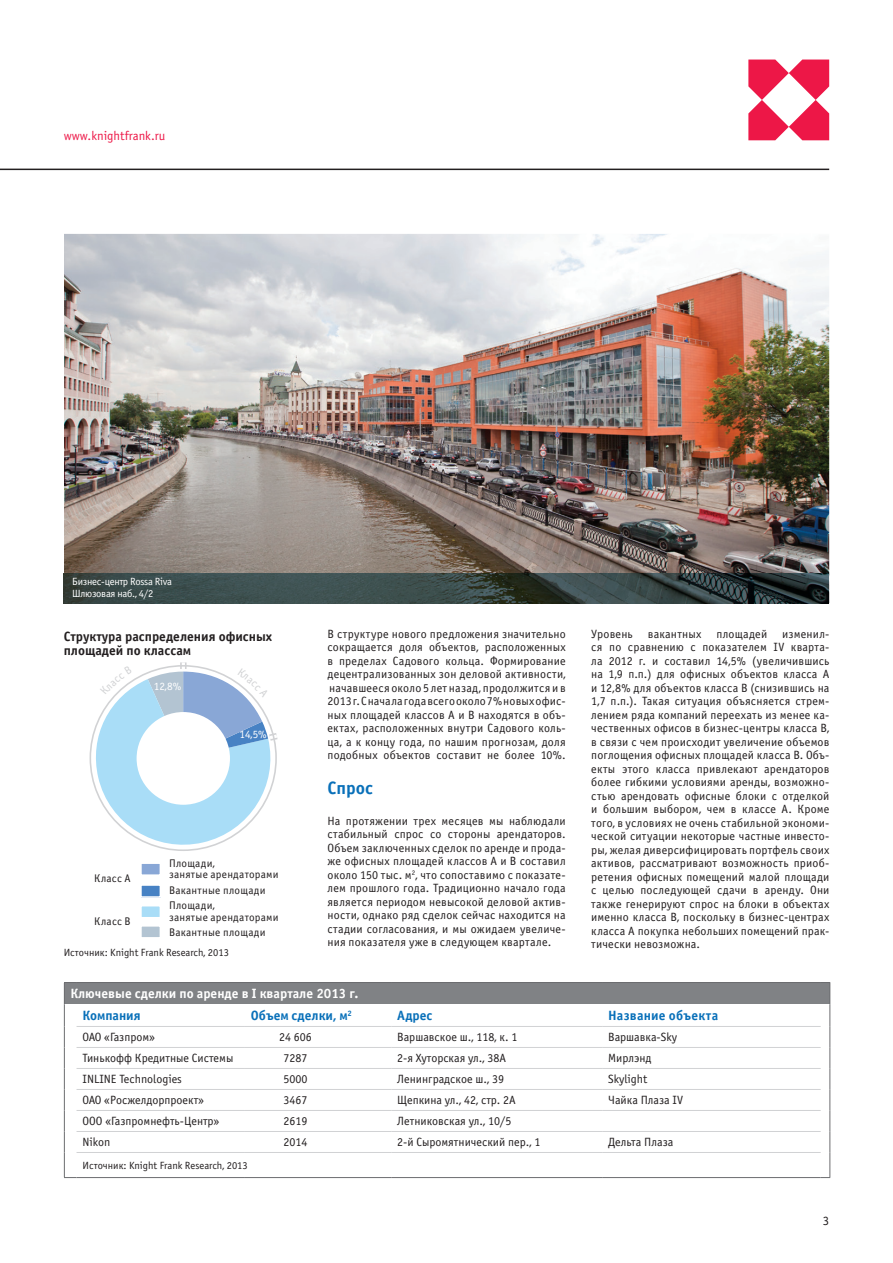
<style>
.page{position:relative;width:893px;height:1263px;background:#fff}
.page>*{position:absolute;margin:0;border:0;box-sizing:border-box;transform-origin:0 0}
.t1{font:700 18px "Officina Sans C";letter-spacing:.005em;color:#0970b9}
.t2{font:700 13.5px/13.5px "Officina Sans C";color:#231f20}
.t3{font:700 13.5px "Officina Sans C";letter-spacing:.005em;color:#0970b9}
.t4{font:700 13.5px "Officina Sans C";color:#fff}
.t5{font:12.75px "Officina Sans C";color:#ed1747}
.t6{font:12.75px "Officina Sans C";color:#231f20}
.t7{font:12px/13.5px "Officina Sans C";color:#231f20;text-align:justify}
.t8{font:11.1px/11.1px "Officina Sans Book C";letter-spacing:.02em;color:#231f20}
.t9{font:11.1px "Officina Sans Book C";color:#fff}
.t10{font:10.5px "Officina Sans C";color:#231f20}
.t11{font:10.5px/11.7px "Officina Sans C";letter-spacing:-.025em;color:#fff}
</style>
<div class="page">
<svg style="left:748px;top:60px;width:81px;height:80px"></svg>
<hr style="left:0;top:169px;width:829px;height:1px;background:#231f20">
<div style="left:64px;top:982px;width:766px;height:22px;background:#808285"></div>
<hr style="left:77px;top:982px;width:168px;height:1px;background:#6c6d70">
<hr style="left:245px;top:982px;width:146px;height:1px;background:#6c6d70">
<hr style="left:391px;top:982px;width:211px;height:1px;background:#6c6d70">
<hr style="left:602px;top:982px;width:219px;height:1px;background:#6c6d70">
<svg style="left:64px;top:982px;width:13px;height:196px"></svg>
<hr style="left:77px;top:1177px;width:168px;height:1px;background:#6c6d70">
<hr style="left:245px;top:1177px;width:146px;height:1px;background:#6c6d70">
<hr style="left:391px;top:1177px;width:211px;height:1px;background:#6c6d70">
<hr style="left:602px;top:1177px;width:219px;height:1px;background:#6c6d70">
<svg style="left:821px;top:982px;width:9px;height:196px"></svg>
<hr style="left:77px;top:1026px;width:168px;height:1px;background:#d1d2d4">
<hr style="left:245px;top:1026px;width:146px;height:1px;background:#d1d2d4">
<hr style="left:391px;top:1026px;width:211px;height:1px;background:#d1d2d4">
<hr style="left:602px;top:1026px;width:219px;height:1px;background:#d1d2d4">
<hr style="left:77px;top:1047px;width:168px;height:1px;background:#d1d2d4">
<hr style="left:245px;top:1047px;width:146px;height:1px;background:#d1d2d4">
<hr style="left:391px;top:1047px;width:211px;height:1px;background:#d1d2d4">
<hr style="left:602px;top:1047px;width:219px;height:1px;background:#d1d2d4">
<hr style="left:77px;top:1068px;width:168px;height:1px;background:#d1d2d4">
<hr style="left:245px;top:1068px;width:146px;height:1px;background:#d1d2d4">
<hr style="left:391px;top:1068px;width:211px;height:1px;background:#d1d2d4">
<hr style="left:602px;top:1068px;width:219px;height:1px;background:#d1d2d4">
<hr style="left:77px;top:1089px;width:168px;height:1px;background:#d1d2d4">
<hr style="left:245px;top:1089px;width:146px;height:1px;background:#d1d2d4">
<hr style="left:391px;top:1089px;width:211px;height:1px;background:#d1d2d4">
<hr style="left:602px;top:1089px;width:219px;height:1px;background:#d1d2d4">
<hr style="left:77px;top:1110px;width:168px;height:1px;background:#d1d2d4">
<hr style="left:245px;top:1110px;width:146px;height:1px;background:#d1d2d4">
<hr style="left:391px;top:1110px;width:211px;height:1px;background:#d1d2d4">
<hr style="left:602px;top:1110px;width:219px;height:1px;background:#d1d2d4">
<hr style="left:77px;top:1131px;width:168px;height:1px;background:#d1d2d4">
<hr style="left:245px;top:1131px;width:146px;height:1px;background:#d1d2d4">
<hr style="left:391px;top:1131px;width:211px;height:1px;background:#d1d2d4">
<hr style="left:602px;top:1131px;width:219px;height:1px;background:#d1d2d4">
<hr style="left:77px;top:1152px;width:168px;height:1px;background:#d1d2d4">
<hr style="left:245px;top:1152px;width:146px;height:1px;background:#d1d2d4">
<hr style="left:391px;top:1152px;width:211px;height:1px;background:#d1d2d4">
<hr style="left:602px;top:1152px;width:219px;height:1px;background:#d1d2d4">
<div style="left:141px;top:863px;width:19px;height:12px;background:#89a7d6"></div>
<div style="left:140px;top:862px;width:21px;height:14px;border:2px solid #fff"></div>
<div style="left:141px;top:906px;width:19px;height:12px;background:#a9ddf7"></div>
<div style="left:140px;top:905px;width:21px;height:13px;border:2px solid #fff"></div>
<div style="left:141px;top:885px;width:19px;height:12px;background:#4782c4"></div>
<div style="left:140px;top:884px;width:21px;height:14px;border:2px solid #fff"></div>
<svg style="left:141px;top:926px;width:19px;height:11px"></svg>
<img style="left:64px;top:234px;width:765px;height:339px">
<img style="left:64px;top:573px;width:765px;height:30px">
<svg style="left:89px;top:662px;width:189px;height:189px"></svg>
<p class="t5" style="left:64px;top:129px;width:103px">www.knightfrank.ru</p>
<p class="t11" style="left:72px;top:576px;width:101px">Бизнес-центр Rossa Riva<br>Шлюзовая наб., 4/2</p>
<p class="t2" style="left:64px;top:630px;width:210px">Структура распределения офисных площадей по классам</p>
<p class="t9" style="left:154px;top:680px;width:29px">12,8%</p>
<p class="t9" style="left:239px;top:728px;width:29px">14,5%</p>
<p class="t8" style="left:94px;top:873px;width:38px">Класс А</p>
<p class="t8" style="left:94px;top:915px;width:38px">Класс В</p>
<p class="t8" style="left:169px;top:858px;width:111px">Площади,<br>занятые арендаторами</p>
<p class="t8" style="left:169px;top:885px;width:98px">Вакантные площади</p>
<p class="t8" style="left:169px;top:927px;width:98px">Вакантные площади</p>
<p class="t8" style="left:169px;top:900px;width:111px">Площади,<br>занятые арендаторами</p>
<p class="t10" style="left:64px;top:947px;width:167px">Источник: Knight Frank Research, 2013</p>
<p class="t7" style="left:328px;top:627px;width:240px">В структуре нового предложения значительно сокращается доля объектов, расположенных в пределах Садового кольца. Формирование децентрализованных зон деловой активности, начавшееся около 5 лет назад, продолжится и в 2013 г. С начала года всего около 7% новых офис&shy;ных площадей классов А и B находятся в объ&shy;ектах, расположенных внутри Садового коль&shy;ца, а к концу года, по нашим прогнозам, доля подобных объектов составит не более 10%.</p>
<h1 class="t1" style="left:328px;top:778px;width:47px">Спрос</h1>
<p class="t7" style="left:328px;top:814px;width:240px">На протяжении трех месяцев мы наблюдали стабильный спрос со стороны арендаторов.<br>Объем заключенных сделок по аренде и прода&shy;же офисных площадей классов А и B составил около 150 тыс. м<sup>2</sup>, что сопоставимо с показате&shy;лем прошлого года. Традиционно начало года является периодом невысокой деловой актив&shy;ности, однако ряд сделок сейчас находится на стадии согласования, и мы ожидаем увеличе&shy;ния показателя уже в следующем квартале.</p>
<p class="t7" style="left:591px;top:627px;width:240px">Уровень вакантных площадей изменил&shy;ся по сравнению с показателем IV кварта&shy;ла 2012 г. и составил 14,5% (увеличившись на 1,9 п.п.) для офисных объектов класса А и 12,8% для объектов класса B (снизившись на 1,7 п.п.). Такая ситуация объясняется стрем&shy;лением ряда компаний переехать из менее ка&shy;чественных офисов в бизнес-центры класса B, в связи с чем происходит увеличение объемов поглощения офисных площадей класса B. Объ&shy;екты этого класса привлекают арендаторов более гибкими условиями аренды, возможно&shy;стью арендовать офисные блоки с отделкой и большим выбором, чем в классе А. Кроме того, в условиях не очень стабильной экономи&shy;ческой ситуации некоторые частные инвесто&shy;ры, желая диверсифицировать портфель своих активов, рассматривают возможность приоб&shy;ретения офисных помещений малой площади с целью последующей сдачи в аренду. Они также генерируют спрос на блоки в объектах именно класса В, поскольку в бизнес-центрах класса А покупка небольших помещений прак&shy;тически невозможна.</p>
<p class="t4" style="left:70px;top:986px;width:290px">Ключевые сделки по аренде в I квартале 2013 г.</p>
<p class="t3" style="left:83px;top:1008px;width:60px">Компания</p>
<p class="t3" style="left:251px;top:1008px;width:102px">Объем сделки, м<sup>2</sup></p>
<p class="t3" style="left:397px;top:1008px;width:37px">Адрес</p>
<p class="t3" style="left:608px;top:1008px;width:112px">Название объекта</p>
<p class="t7" style="left:83px;top:1031px;width:74px">ОАО «Газпром»</p>
<p class="t7" style="left:279px;top:1031px;width:34px">24 606</p>
<p class="t7" style="left:397px;top:1031px;width:122px">Варшавское ш., 118, к. 1</p>
<p class="t7" style="left:608px;top:1031px;width:70px">Варшавка-Sky</p>
<p class="t7" style="left:83px;top:1052px;width:152px">Тинькофф Кредитные Системы</p>
<p class="t7" style="left:284px;top:1052px;width:26px">7287</p>
<p class="t7" style="left:397px;top:1052px;width:110px">2-я Хуторская ул., 38А</p>
<p class="t7" style="left:608px;top:1052px;width:45px">Мирлэнд</p>
<p class="t7" style="left:83px;top:1073px;width:101px">INLINE Technologies</p>
<p class="t7" style="left:284px;top:1073px;width:25px">5000</p>
<p class="t7" style="left:397px;top:1073px;width:108px">Ленинградское ш., 39</p>
<p class="t7" style="left:608px;top:1073px;width:41px">Skylight</p>
<p class="t7" style="left:83px;top:1094px;width:123px">ОАО «Росжелдорпроект»</p>
<p class="t7" style="left:284px;top:1094px;width:25px">3467</p>
<p class="t7" style="left:397px;top:1094px;width:120px">Щепкина ул., 42, стр. 2А</p>
<p class="t7" style="left:608px;top:1094px;width:76px">Чайка Плаза IV</p>
<p class="t7" style="left:83px;top:1115px;width:138px">ООО «Газпромнефть-Центр»</p>
<p class="t7" style="left:284px;top:1115px;width:25px">2619</p>
<p class="t7" style="left:397px;top:1115px;width:116px">Летниковская ул., 10/5</p>
<p class="t7" style="left:83px;top:1136px;width:30px">Nikon</p>
<p class="t7" style="left:284px;top:1136px;width:25px">2014</p>
<p class="t7" style="left:397px;top:1136px;width:145px">2-й Сыромятнический пер., 1</p>
<p class="t7" style="left:608px;top:1136px;width:67px">Дельта Плаза</p>
<p class="t10" style="left:83px;top:1160px;width:167px">Источник: Knight Frank Research, 2013</p>
<p class="t6" style="left:823px;top:1213px;width:8px">3</p>
</div>
